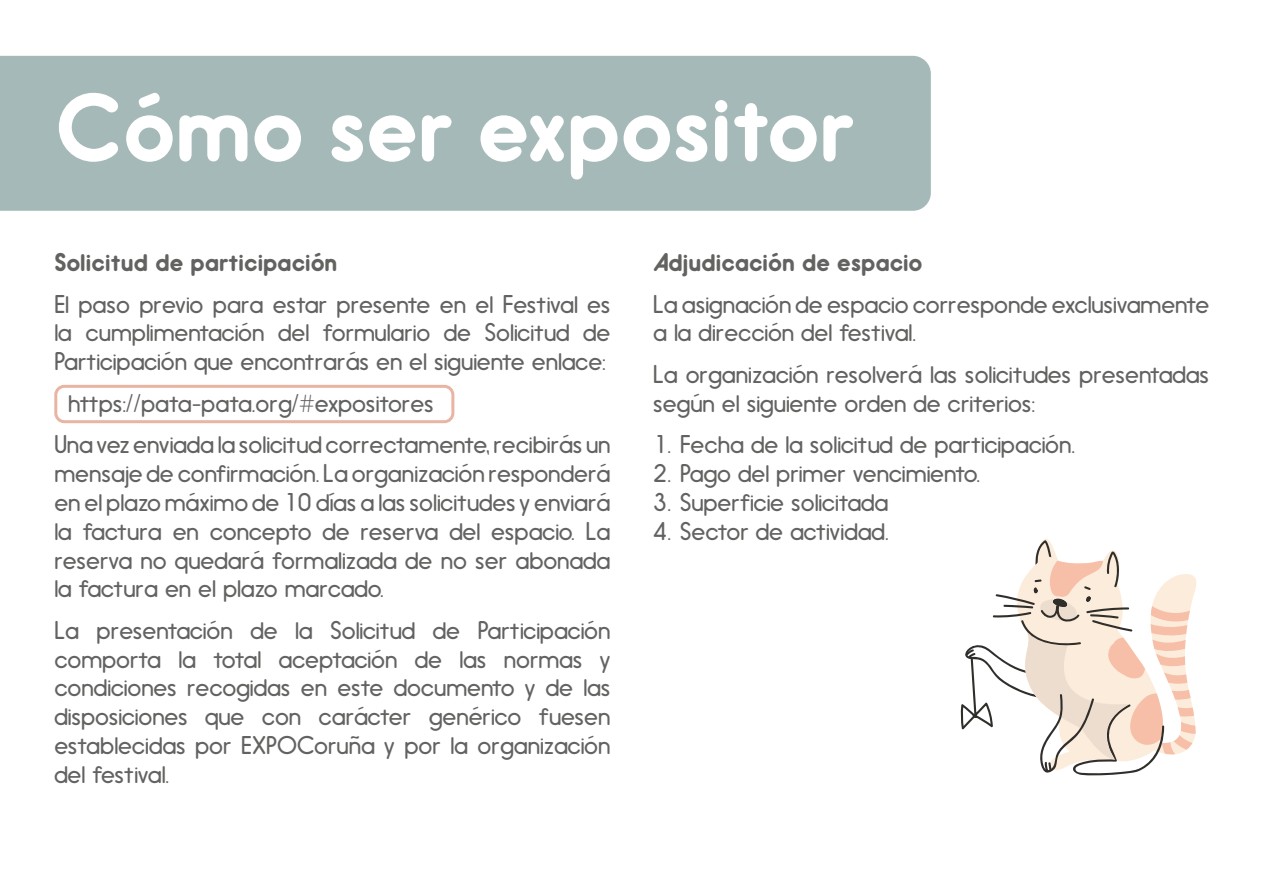
<style>
.page{position:relative;width:1263px;height:893px;background:#fff}
.page>*{position:absolute;margin:0;border:0;box-sizing:border-box;transform-origin:0 0}
.t1{font:90px "Hiruko Pro Alternate";color:#fff}
.t2{font:300 24px/28.8px "Hiruko Pro Alternate";color:#626260;text-align:justify}
.t3{font:24px "Hiruko Pro Alternate";color:#626260}
</style>
<div class="page">
<div style="left:0;top:56px;width:931px;height:155px;background:#a5bab8"></div>
<div style="left:54px;top:385px;width:400px;height:38px;border:3px solid #eab4a2;border-radius:9px"></div>
<svg style="left:960px;top:539px;width:236px;height:237px"></svg>
<h1 class="t1" style="left:54px;top:73px;width:802px">Cómo ser expositor</h1>
<p class="t3" style="left:54px;top:248px;width:285px">Solicitud de participación</p>
<p class="t2" style="left:54px;top:290px;width:558px">El paso previo para estar presente en el Festival es la cumplimentación del formulario de Solicitud de Participación que encontrarás en el siguiente enlace:</p>
<p class="t2" style="left:54px;top:382px;width:558px;line-height:41.5px;text-indent:14px">https://pata-pata.org/#expositores<br>Una vez enviada la solicitud correctamente, recibirás un</p>
<p class="t2" style="left:54px;top:459px;width:558px">mensaje de confirmación. La organización responderá en el plazo máximo de 10 días a las solicitudes y enviará la factura en concepto de reserva del espacio. La reserva no quedará formalizada de no ser abonada la factura en el plazo marcado.</p>
<p class="t2" style="left:54px;top:616px;width:558px">La presentación de la Solicitud de Participación comporta la total aceptación de las normas y condiciones recogidas en este documento y de las disposiciones que con carácter genérico fuesen establecidas por EXPOCoruña y por la organización del festival.</p>
<p class="t3" style="left:653px;top:248px;width:271px">Adjudicación de espacio</p>
<p class="t2" style="left:653px;top:290px;width:558px">La asignación de espacio corresponde exclusivamente a la dirección del festival.</p>
<p class="t2" style="left:653px;top:360px;width:558px">La organización resolverá las solicitudes presentadas según el siguiente orden de criterios:</p>
<p class="t2" style="left:653px;top:430px;width:424px">1. Fecha de la solicitud de participación.</p>
<p class="t2" style="left:653px;top:459px;width:328px">2. Pago del primer vencimiento.</p>
<p class="t2" style="left:653px;top:488px;width:237px">3. Superficie solicitada</p>
<p class="t2" style="left:653px;top:517px;width:237px">4. Sector de actividad.</p>
</div>
